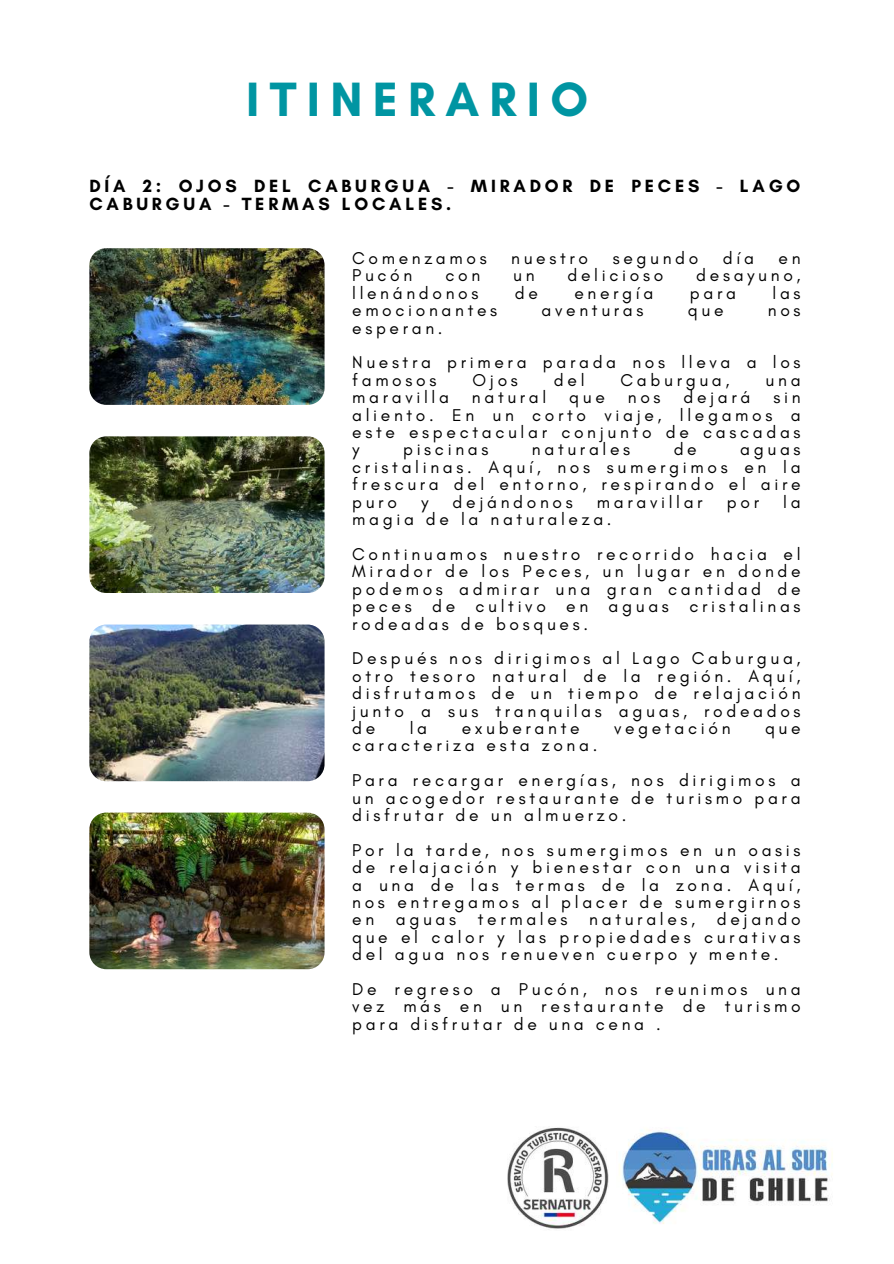
<style>
.page{position:relative;width:894px;height:1264px;background:#fff}
.page>*{position:absolute;margin:0;border:0;box-sizing:border-box;transform-origin:0 0}
.t1{font:700 49.05px "Glacial Indifference";letter-spacing:.21em;color:#0095a2}
.t2{font:700 18px/18px "Glacial Indifference";letter-spacing:.21em;color:#000}
.t3{font:17.4px/17.4px "Glacial Indifference";letter-spacing:.21em;color:#000;text-align:justify}
</style>
<div class="page">
<img style="left:619px;top:1129px;width:214px;height:95px">
<img style="left:507px;top:1127px;width:101px;height:103px">
<img style="left:89px;top:248px;width:235px;height:156px;border-radius:17px">
<img style="left:89px;top:436px;width:235px;height:157px;border-radius:17px">
<img style="left:89px;top:624px;width:235px;height:157px;border-radius:17px">
<img style="left:89px;top:812px;width:235px;height:157px;border-radius:17px">
<h1 class="t1" style="left:246px;top:69px;width:343px">ITINERARIO</h1>
<p class="t2" style="left:89px;top:176px;width:712px">DÍA 2: OJOS DEL CABURGUA - MIRADOR DE PECES - LAGO<br>CABURGUA - TERMAS LOCALES.</p>
<p class="t3" style="left:352px;top:249px;width:136px">Comenzamos</p>
<p class="t3" style="left:511px;top:249px;width:78px">nuestro</p>
<p class="t3" style="left:612px;top:249px;width:87px">segundo</p>
<p class="t3" style="left:722px;top:249px;width:33px">día</p>
<p class="t3" style="left:778px;top:249px;width:23px">en</p>
<p class="t3" style="left:352px;top:266px;width:62px">Pucón</p>
<p class="t3" style="left:445px;top:266px;width:36px">con</p>
<p class="t3" style="left:513px;top:266px;width:23px">un</p>
<p class="t3" style="left:567px;top:266px;width:97px">delicioso</p>
<p class="t3" style="left:696px;top:266px;width:106px">desayuno,</p>
<p class="t3" style="left:352px;top:284px;width:128px">llenándonos</p>
<p class="t3" style="left:514px;top:284px;width:25px">de</p>
<p class="t3" style="left:574px;top:284px;width:81px">energía</p>
<p class="t3" style="left:689px;top:284px;width:48px">para</p>
<p class="t3" style="left:772px;top:284px;width:30px">las</p>
<p class="t3" style="left:352px;top:301px;width:146px">emocionantes</p>
<p class="t3" style="left:541px;top:301px;width:103px">aventuras</p>
<p class="t3" style="left:687px;top:301px;width:37px">que</p>
<p class="t3" style="left:767px;top:301px;width:34px">nos</p>
<p class="t3" style="left:352px;top:310px;width:450px;line-height:34.8px">esperan.<br>Nuestra primera parada nos lleva a los</p>
<p class="t3" style="left:352px;top:371px;width:86px">famosos</p>
<p class="t3" style="left:472px;top:371px;width:47px">Ojos</p>
<p class="t3" style="left:554px;top:371px;width:32px">del</p>
<p class="t3" style="left:620px;top:371px;width:110px">Caburgua,</p>
<p class="t3" style="left:765px;top:371px;width:36px">una</p>
<p class="t3" style="left:352px;top:388px;width:98px">maravilla</p>
<p class="t3" style="left:472px;top:388px;width:76px">natural</p>
<p class="t3" style="left:569px;top:388px;width:37px">que</p>
<p class="t3" style="left:627px;top:388px;width:34px">nos</p>
<p class="t3" style="left:683px;top:388px;width:68px">dejará</p>
<p class="t3" style="left:352px;top:388px;width:450px;text-indent:421px">sin aliento. En un corto viaje, llegamos a este espectacular conjunto de cascadas y</p>
<p class="t3" style="left:403px;top:440px;width:87px">piscinas</p>
<p class="t3" style="left:531px;top:440px;width:100px">naturales</p>
<p class="t3" style="left:673px;top:440px;width:25px">de</p>
<p class="t3" style="left:352px;top:440px;width:450px;text-indent:388px">aguas cristalinas. Aquí, nos sumergimos en la frescura del entorno, respirando el aire puro</p>
<p class="t3" style="left:421px;top:493px;width:9px">y</p>
<p class="t3" style="left:452px;top:493px;width:122px">dejándonos</p>
<p class="t3" style="left:596px;top:493px;width:107px">maravillar</p>
<p class="t3" style="left:726px;top:493px;width:34px">por</p>
<p class="t3" style="left:783px;top:493px;width:19px">la</p>
<p class="t3" style="left:352px;top:501px;width:450px;line-height:34.8px">magia de la naturaleza.<br>Continuamos nuestro recorrido hacia el</p>
<p class="t3" style="left:352px;top:562px;width:450px">Mirador de los Peces, un lugar en donde podemos admirar una gran cantidad de peces de cultivo en aguas cristalinas rodeadas de bosques.</p>
<p class="t3" style="left:352px;top:649px;width:450px">Después nos dirigimos al Lago Caburgua, otro tesoro natural de la región. Aquí, disfrutamos de un tiempo de relajación junto a sus tranquilas aguas, rodeados de</p>
<p class="t3" style="left:409px;top:719px;width:19px">la</p>
<p class="t3" style="left:461px;top:719px;width:119px">exuberante</p>
<p class="t3" style="left:614px;top:719px;width:118px">vegetación</p>
<p class="t3" style="left:764px;top:719px;width:37px">que</p>
<p class="t3" style="left:352px;top:728px;width:450px;line-height:34.8px">caracteriza esta zona.<br>Para recargar energías, nos dirigimos a</p>
<p class="t3" style="left:352px;top:788px;width:450px">un acogedor restaurante de turismo para disfrutar de un almuerzo.</p>
<p class="t3" style="left:352px;top:841px;width:450px">Por la tarde, nos sumergimos en un oasis de relajación y bienestar con una visita a una de las termas de la zona. Aquí, nos entregamos al placer de sumergirnos en aguas termales naturales, dejando que el calor y las propiedades curativas del agua nos renueven cuerpo y mente.</p>
<p class="t3" style="left:352px;top:980px;width:450px">De regreso a Pucón, nos reunimos una vez más en un restaurante de turismo para disfrutar de una cena .</p>
</div>
